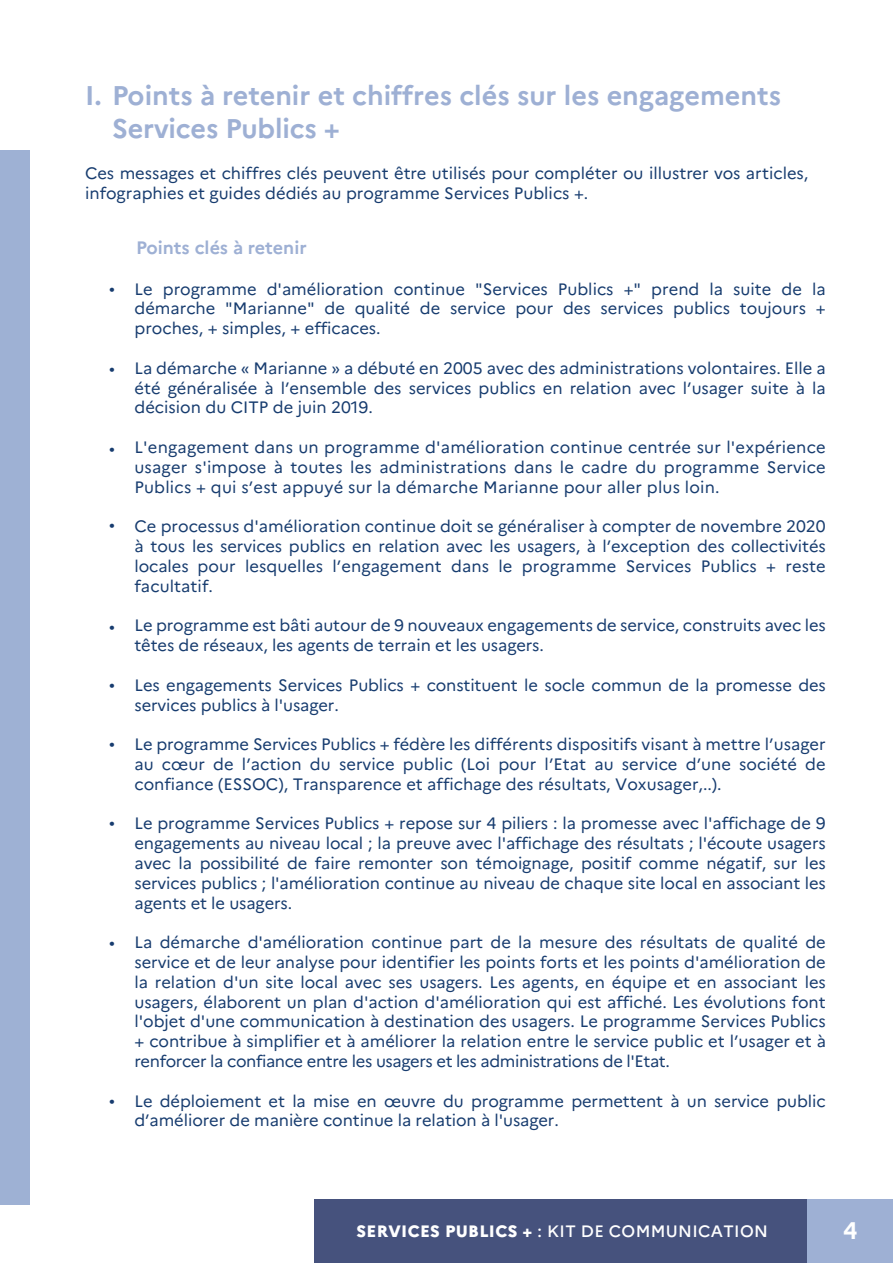
<style>
.page{position:relative;width:893px;height:1263px;background:#fff}
.page>*{position:absolute;margin:0;border:0;box-sizing:border-box;transform-origin:0 0}
.t1{font:700 27px/32.4px "Marianne";color:#9eb0d4}
.t2{font:700 24px "Marianne";color:#fff}
.t3{font:700 18px "Marianne";color:#9eb0d4}
.t4{font:16.5px/19.8px "Marianne";letter-spacing:-.005em;color:#173c6f;text-align:justify}
.t5{font:500 16.5px "Marianne";letter-spacing:.02em;color:#fff}
.s1{font-weight:800}
</style>
<div class="page">
<div style="left:314px;top:1199px;width:494px;height:64px;background:#46527d"></div>
<div style="left:808px;top:1199px;width:85px;height:64px;background:#9eb0d4"></div>
<div style="left:0;top:150px;width:30px;height:1054px;background:#9eb1d4"></div>
<h1 class="t1" style="left:112px;top:79px;width:670px;text-indent:-27px">I. Points à retenir et chiffres clés sur les engagements<br>Services Publics +</h1>
<p class="t4" style="left:85px;top:164px;width:725px">Ces messages et chiffres clés peuvent être utilisés pour compléter ou illustrer vos articles, infographies et guides dédiés au programme Services Publics +.</p>
<p class="t3" style="left:136px;top:236px;width:172px">Points clés à retenir</p>
<p class="t4" style="left:134px;top:279px;width:693px;text-indent:-25px">• Le programme d'amélioration continue "Services Publics +" prend la suite de la démarche "Marianne" de qualité de service pour des services publics toujours + proches, + simples, + efficaces.</p>
<p class="t4" style="left:134px;top:358px;width:693px">La démarche Marianne a débuté en 2005 avec des administrations volontaires. Elle a été généralisée à l’ensemble des services publics en relation avec l’usager suite à la décision du CITP de juin 2019.</p>
<p class="t4" style="left:134px;top:437px;width:693px">L'engagement dans un programme d'amélioration continue centrée sur l'expérience usager s'impose à toutes les administrations dans le cadre du programme Service Publics + qui s’est appuyé sur la démarche Marianne pour aller plus loin.</p>
<p class="t4" style="left:134px;top:516px;width:693px">Ce processus d'amélioration continue doit se généraliser à compter de novembre 2020 à tous les services publics en relation avec les usagers, à l’exception des collectivités locales pour lesquelles l’engagement dans le programme Services Publics + reste facultatif.</p>
<p class="t4" style="left:134px;top:615px;width:693px">Le programme est bâti autour de 9 nouveaux engagements de service, construits avec les têtes de réseaux, les agents de terrain et les usagers.</p>
<p class="t4" style="left:134px;top:675px;width:693px">Les engagements Services Publics + constituent le socle commun de la promesse des services publics à l'usager.</p>
<p class="t4" style="left:134px;top:734px;width:693px">Le programme Services Publics + fédère les différents dispositifs visant à mettre l’usager au cœur de l’action du service public (Loi pour l’Etat au service d’une société de confiance (ESSOC), Transparence et affichage des résultats, Voxusager,..).</p>
<p class="t4" style="left:134px;top:813px;width:693px">Le programme Services Publics + repose sur 4 piliers : la promesse avec l'affichage de 9 engagements au niveau local ; la preuve avec l'affichage des résultats ; l'écoute usagers avec la possibilité de faire remonter son témoignage, positif comme négatif, sur les services publics ; l'amélioration continue au niveau de chaque site local en associant les agents et le usagers.</p>
<p class="t4" style="left:134px;top:932px;width:693px">La démarche d'amélioration continue part de la mesure des résultats de qualité de service et de leur analyse pour identifier les points forts et les points d'amélioration de la relation d'un site local avec ses usagers. Les agents, en équipe et en associant les usagers, élaborent un plan d'action d'amélioration qui est affiché. Les évolutions font l'objet d'une communication à destination des usagers. Le programme Services Publics + contribue à simplifier et à améliorer la relation entre le service public et l’usager et à renforcer la confiance entre les usagers et les administrations de l'Etat.</p>
<p class="t4" style="left:134px;top:1091px;width:693px">Le déploiement et la mise en œuvre du programme permettent à un service public d’améliorer de manière continue la relation à l'usager.</p>
<p class="t4" style="left:109px;top:358px;width:7px">•</p>
<p class="t4" style="left:109px;top:438px;width:7px">•</p>
<p class="t4" style="left:109px;top:514px;width:7px">•</p>
<p class="t4" style="left:109px;top:616px;width:7px">•</p>
<p class="t4" style="left:109px;top:674px;width:7px">•</p>
<p class="t4" style="left:109px;top:733px;width:7px">•</p>
<p class="t4" style="left:109px;top:812px;width:7px">•</p>
<p class="t4" style="left:109px;top:932px;width:7px">•</p>
<p class="t4" style="left:109px;top:1090px;width:7px">•</p>
<p class="t5" style="left:357px;top:1221px;width:413px"><span class="s1">SERVICES PUBLICS +</span> : KIT DE COMMUNICATION</p>
<h2 class="t2" style="left:843px;top:1216px;width:16px">4</h2>
</div>
